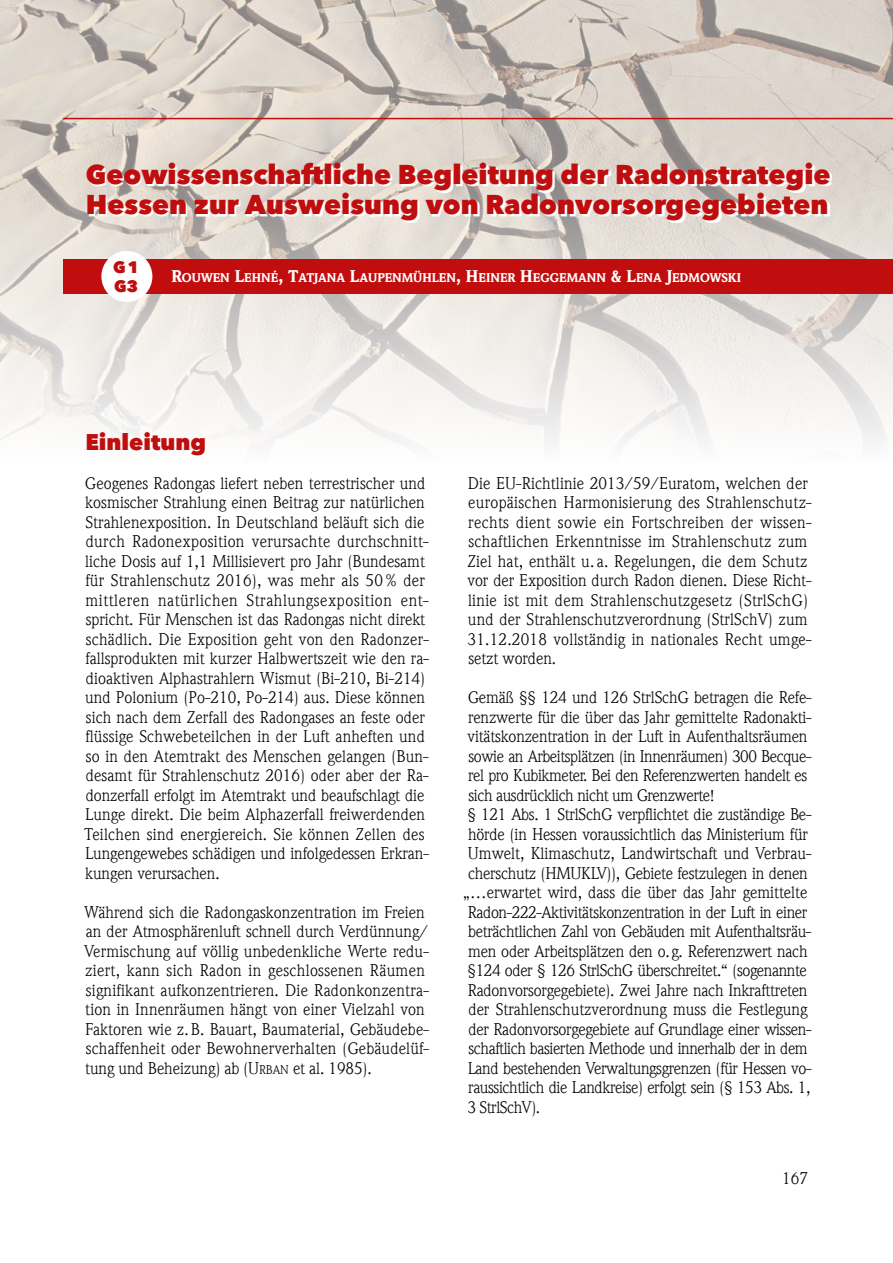
<style>
.page{position:relative;width:893px;height:1263px;background:#fff}
.page>*{position:absolute;margin:0;border:0;box-sizing:border-box;transform-origin:0 0}
.t1{font:800 27px/30px "Avenir Next LT Pro";color:#c00d0e}
.t2{font:800 22.5px "Avenir Next LT Pro";color:#c00d0e}
.t3{font:16.5px/19.5px "ITC Weidemann Com";color:#000}
.t4{font:16.5px "ITC Weidemann Com";letter-spacing:-.025em;color:#000}
.t5{font:16.5px "ITC Weidemann Com";letter-spacing:-.02em;color:#000}
.t6{font:800 16.5px/19.5px "Avenir Next LT Pro";color:#c00d0e}
.t7{font:900 12.3px "ITC Weidemann Com";color:#fff}
.s1{font-size:16.5px}
.s2{font-style:inherit}
.s3{font-size:12.3px}
</style>
<div class="page">
<img style="left:0;top:0;width:893px;height:442px">
<hr style="left:63px;top:118px;width:830px;height:1px;background:#c00d0e">
<svg style="left:89px;top:165px;width:743px;height:58px"></svg>
<div style="left:64px;top:259px;width:829px;height:34px;background:#c00d0e"></div>
<div style="left:101px;top:251px;width:51px;height:51px;background:#fff;border-radius:50%"></div>
<h1 class="t1" style="left:86px;top:160px;width:746px">Geowissenschaftliche Begleitung der Radonstrategie<br>Hessen zur Ausweisung von Radonvorsorgegebieten</h1>
<p class="t6" style="left:113px;top:257px;width:27px">G1<br>G3</p>
<p class="t7" style="left:172px;top:271px;width:571px"><span class="s1">R</span>OUWEN <span class="s1">L</span>EHNÉ<span class="s1">, T</span>ATJANA <span class="s1">L</span>AUPENMÜHLEN<span class="s1">, H</span>EINER <span class="s1">H</span>EGGEMANN <span class="s1">&amp; L</span>ENA <span class="s1">J</span>EDMOWSKI</p>
<h2 class="t2" style="left:85px;top:428px;width:122px">Einleitung</h2>
<p class="t3" style="left:84px;top:473px;width:346px">Geogenes Radongas liefert neben terrestrischer und kosmischer Strahlung einen Beitrag zur natürlichen Strahlenexposition. In Deutschland beläuft sich die durch Radonexposition verursachte durchschnitt&shy;liche Dosis auf 1,1 Millisievert pro Jahr (Bundesamt für Strahlenschutz 2016), was mehr als 50% der mittleren natürlichen Strahlungsexposition ent&shy;spricht. Für Menschen ist das Radongas nicht direkt schädlich. Die Exposition geht von den Radonzer&shy;fallsprodukten mit kurzer Halbwertszeit wie den ra&shy;dioaktiven Alphastrahlern Wismut (Bi-210, Bi-214) und Polonium (Po-210, Po-214) aus. Diese können sich nach dem Zerfall des Radongases an feste oder flüssige Schwebeteilchen in der Luft anheften und so in den Atemtrakt des Menschen gelangen (Bun&shy;desamt für Strahlenschutz 2016) oder aber der Ra&shy;donzerfall erfolgt im Atemtrakt und beaufschlagt die Lunge direkt. Die beim Alphazerfall freiwerdenden Teilchen sind energiereich. Sie können Zellen des Lungengewebes schädigen und infolgedessen Erkran&shy;kungen verursachen.</p>
<p class="t3" style="left:84px;top:902px;width:346px">Während sich die Radongaskonzentration im Freien an der Atmosphärenluft schnell durch Verdünnung/ Vermischung auf völlig unbedenkliche Werte redu&shy;ziert, kann sich Radon in geschlossenen Räumen signifikant aufkonzentrieren. Die Radonkonzentra&shy;tion in Innenräumen hängt von einer Vielzahl von Faktoren wie z.B. Bauart, Baumaterial, Gebäudebe&shy;schaffenheit oder Bewohnerverhalten (Gebäudelüf&shy;tung und Beheizung) ab (<span class="s2">U</span><span class="s3">RBAN</span> et al. 1985).</p>
<p class="t3" style="left:467px;top:473px;width:346px">Die EU-Richtlinie 2013/59/Euratom, welchen der europäischen Harmonisierung des Strahlenschutz&shy;rechts dient sowie ein Fortschreiben der wissen&shy;schaftlichen Erkenntnisse im Strahlenschutz zum Ziel hat, enthält u. a. Regelungen, die dem Schutz vor der Exposition durch Radon dienen. Diese Richt&shy;linie ist mit dem Strahlenschutzgesetz (StrlSchG) und der Strahlenschutzverordnung (StrlSchV) zum 31.12.2018 vollständig in nationales Recht umge&shy;setzt worden.</p>
<p class="t3" style="left:468px;top:688px;width:345px">Gemäß §§ 124 und 126 StrlSchG betragen die Refe-</p>
<p class="t3" style="left:468px;top:707px;width:345px">renzwerte für die über das Jahr gemittelte Radonakti-</p>
<p class="t3" style="left:468px;top:727px;width:341px">vitätskonzentration in der Luft in Aufenthaltsräumen</p>
<p class="t4" style="left:469px;top:746px;width:344px">sowie an Arbeitsplätzen (in Innenräumen) 300 Becque-</p>
<p class="t4" style="left:468px;top:766px;width:341px">rel pro Kubikmeter. Bei den Referenzwerten handelt es</p>
<p class="t4" style="left:469px;top:785px;width:248px">sich ausdrücklich nicht um Grenzwerte!</p>
<p class="t3" style="left:467px;top:805px;width:346px">§ 121 Abs. 1 StrlSchG verpflichtet die zuständige Be-</p>
<p class="t3" style="left:468px;top:824px;width:341px">hörde (in Hessen voraussichtlich das Ministerium für</p>
<p class="t3" style="left:468px;top:844px;width:345px">Umwelt, Klimaschutz, Landwirtschaft und Verbrau-</p>
<p class="t3" style="left:468px;top:863px;width:341px">cherschutz (HMUKLV)), Gebiete festzulegen in denen</p>
<p class="t3" style="left:463px;top:883px;width:346px">„…erwartet wird, dass die über das Jahr gemittelte</p>
<p class="t4" style="left:468px;top:902px;width:341px">Radon-222-Aktivitätskonzentration in der Luft in einer</p>
<p class="t5" style="left:468px;top:922px;width:345px">beträchtlichen Zahl von Gebäuden mit Aufenthaltsräu-</p>
<p class="t3" style="left:468px;top:941px;width:341px">men oder Arbeitsplätzen den o.g. Referenzwert nach</p>
<p class="t4" style="left:467px;top:961px;width:341px">§124 oder § 126 StrlSchG überschreitet.“ (sogenannte</p>
<p class="t3" style="left:468px;top:980px;width:341px">Radonvorsorgegebiete). Zwei Jahre nach Inkrafttreten</p>
<p class="t3" style="left:468px;top:1000px;width:340px">der Strahlenschutzverordnung muss die Festlegung</p>
<p class="t5" style="left:468px;top:1019px;width:345px">der Radonvorsorgegebiete auf Grundlage einer wissen-</p>
<p class="t4" style="left:469px;top:1039px;width:341px">schaftlich basierten Methode und innerhalb der in dem</p>
<p class="t5" style="left:468px;top:1058px;width:345px">Land bestehenden Verwaltungsgrenzen (für Hessen vo-</p>
<p class="t4" style="left:468px;top:1078px;width:344px">raussichtlich die Landkreise) erfolgt sein (§ 153 Abs. 1,</p>
<p class="t4" style="left:467px;top:1097px;width:74px">3 StrlSchV).</p>
<p class="t3" style="left:782px;top:1169px;width:27px">167</p>
</div>
